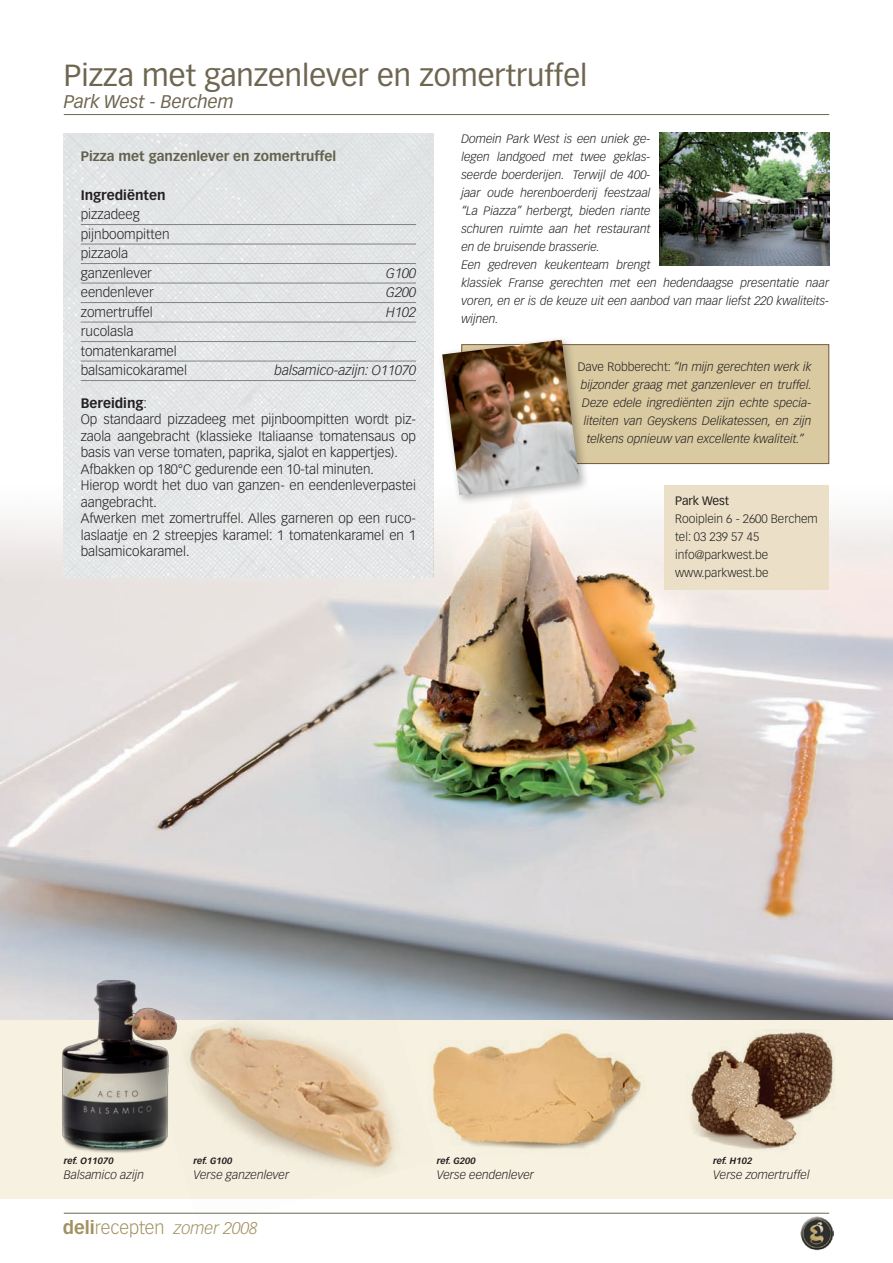
<style>
.page{position:relative;width:893px;height:1263px;background:#fff}
.page>*{position:absolute;margin:0;border:0;box-sizing:border-box;transform-origin:0 0}
.t1{font:30px "Vectora LT Std";color:#6e6651}
.t2{font:italic 18px "Vectora LT Std";color:#6e6651}
.t3{font:italic 300 16.5px "Vectora LT Std";color:#a29161}
.t4{font:300 13.5px/16.5px "Vectora LT Std";color:#231f20;text-align:justify}
.t5{font:italic 300 13.5px "Vectora LT Std";color:#231f20}
.t6{font:700 13.5px "Vectora LT Std";color:#62614d}
.t7{font:700 13.5px "Vectora LT Std";color:#231f20}
.body{font:italic 300 12px/18px "Vectora LT Std";color:#231f20;text-align:justify}
.body-2{font:300 12px "Vectora LT Std";color:#231f20}
.body-3{font:12px "Vectora LT Std";color:#231f20}
.t8{font:italic 700 9px "Vectora LT Std";color:#231f20}
.s1{font-weight:300}
.s2{font-style:normal}
.s3{font-weight:700;font-style:normal;font-size:18px}
.s4{font-style:normal;font-size:18px}
</style>
<div class="page">
<hr style="left:64px;top:1213px;width:765px;height:1px;background:#6e6651">
<img style="left:800px;top:1217px;width:33px;height:34px">
<img style="left:0;top:479px;width:893px;height:541px">
<div style="left:0;top:1020px;width:893px;height:178px;background:#f6f1e0"></div>
<img style="left:64px;top:133px;width:369px;height:444px">
<hr style="left:64px;top:114px;width:765px;height:1px;background:#6e6651">
<img style="left:691px;top:1029px;width:143px;height:120px">
<div style="left:462px;top:345px;width:367px;height:119px;background:#dacaa1"></div>
<div style="left:461px;top:344px;width:368px;height:120px;border:1px solid #775940"></div>
<hr style="left:81px;top:224px;width:335px;height:1px;background:#808285">
<hr style="left:81px;top:244px;width:335px;height:1px;background:#808285">
<hr style="left:81px;top:263px;width:335px;height:1px;background:#808285">
<hr style="left:81px;top:283px;width:335px;height:1px;background:#808285">
<hr style="left:81px;top:302px;width:335px;height:1px;background:#808285">
<hr style="left:81px;top:322px;width:335px;height:1px;background:#808285">
<hr style="left:81px;top:341px;width:335px;height:1px;background:#808285">
<hr style="left:81px;top:361px;width:335px;height:1px;background:#808285">
<hr style="left:81px;top:380px;width:335px;height:1px;background:#808285">
<div style="left:437px;top:334px;width:152px;height:171px;background:#231f20;opacity:.35"></div>
<img style="left:442px;top:340px;width:137px;height:155px">
<img style="left:146px;top:974px;width:291px;height:240px">
<img style="left:429px;top:1006px;width:217px;height:164px">
<img style="left:659px;top:133px;width:170px;height:133px">
<div style="left:664px;top:485px;width:165px;height:105px;background:#ebe0c7"></div>
<img style="left:33px;top:960px;width:166px;height:196px">
<p class="t1" style="left:64px;top:58px;width:525px">Pizza met ganzenlever en zomertruffel</p>
<p class="t2" style="left:64px;top:91px;width:171px">Park West - Berchem</p>
<p class="t6" style="left:81px;top:148px;width:257px">Pizza met ganzenlever en zomertruffel</p>
<p class="t7" style="left:81px;top:187px;width:86px">Ingrediënten</p>
<p class="t4" style="left:81px;top:206px;width:61px">pizzadeeg</p>
<p class="t4" style="left:81px;top:226px;width:90px">pijnboompitten</p>
<p class="t4" style="left:81px;top:245px;width:49px">pizzaola</p>
<p class="t4" style="left:81px;top:265px;width:73px">ganzenlever</p>
<p class="t5" style="left:386px;top:265px;width:31px">G100</p>
<p class="t4" style="left:81px;top:284px;width:75px">eendenlever</p>
<p class="t5" style="left:386px;top:284px;width:31px">G200</p>
<p class="t4" style="left:81px;top:304px;width:74px">zomertruffel</p>
<p class="t5" style="left:386px;top:304px;width:31px">H102</p>
<p class="t4" style="left:81px;top:323px;width:54px">rucolasla</p>
<p class="t4" style="left:81px;top:343px;width:98px">tomatenkaramel</p>
<p class="t4" style="left:81px;top:362px;width:108px">balsamicokaramel</p>
<p class="t5" style="left:275px;top:362px;width:143px">balsamico-azijn: O11070</p>
<p class="t7" style="left:81px;top:395px;width:68px">Bereiding<span class="s1">:</span></p>
<p class="t4" style="left:81px;top:412px;width:337px">Op standaard pizzadeeg met pijnboompitten wordt piz&shy;zaola aangebracht (klassieke Italiaanse tomatensaus op basis van verse tomaten, paprika, sjalot en kappertjes).</p>
<p class="t4" style="left:81px;top:461px;width:295px">Afbakken op 180°C gedurende een 10-tal minuten.</p>
<p class="t4" style="left:81px;top:478px;width:337px">Hierop wordt het duo van ganzen- en eendenleverpastei aangebracht.</p>
<p class="t4" style="left:81px;top:511px;width:337px">Afwerken met zomertruffel. Alles garneren op een ruco&shy;laslaatje en 2 streepjes karamel: 1 tomatenkaramel en 1 balsamicokaramel.</p>
<p class="body" style="left:461px;top:130px;width:191px">Domein Park West is een uniek ge&shy;legen landgoed met twee geklas&shy;seerde boerderijen. Terwijl de 400- jaar oude herenboerderij feestzaal “La Piazza” herbergt, bieden riante schuren ruimte aan het restaurant en de bruisende brasserie.</p>
<p class="body" style="left:461px;top:256px;width:369px;text-align:left">Een gedreven keukenteam brengt<br>klassiek Franse gerechten met een hedendaagse presentatie naar voren, en er is de keuze uit een aanbod van maar liefst 220 kwaliteits&shy;wijnen.</p>
<p class="body" style="left:578px;top:358px;width:236px;text-align:center"><span class="s2">Dave Robberecht:</span> “In mijn gerechten werk ik bijzonder graag met ganzenlever en truffel.<br>Deze edele ingrediënten zijn echte specia&shy;liteiten van Geyskens Delikatessen, en zijn telkens opnieuw van excellente kwaliteit.”</p>
<p class="body-3" style="left:675px;top:494px;width:56px">Park West</p>
<p class="body-2" style="left:675px;top:512px;width:144px">Rooiplein 6 - 2600 Berchem</p>
<p class="body-2" style="left:675px;top:530px;width:86px">tel: 03 239 57 45</p>
<p class="body-2" style="left:675px;top:548px;width:95px">info@parkwest.be</p>
<p class="body-2" style="left:675px;top:566px;width:95px">www.parkwest.be</p>
<p class="t8" style="left:64px;top:1156px;width:52px">ref. O11070</p>
<p class="body" style="left:64px;top:1166px;width:82px">Balsamico azijn</p>
<p class="t8" style="left:193px;top:1156px;width:41px">ref. G100</p>
<p class="body" style="left:193px;top:1166px;width:97px">Verse ganzenlever</p>
<p class="t3" style="left:63px;top:1218px;width:197px"><span class="s3">deli</span><span class="s4">recepten</span> zomer 2008</p>
<p class="t8" style="left:437px;top:1156px;width:41px">ref. G200</p>
<p class="body" style="left:437px;top:1166px;width:99px">Verse eendenlever</p>
<p class="t8" style="left:713px;top:1156px;width:41px">ref. H102</p>
<p class="body" style="left:713px;top:1166px;width:98px">Verse zomertruffel</p>
</div>
